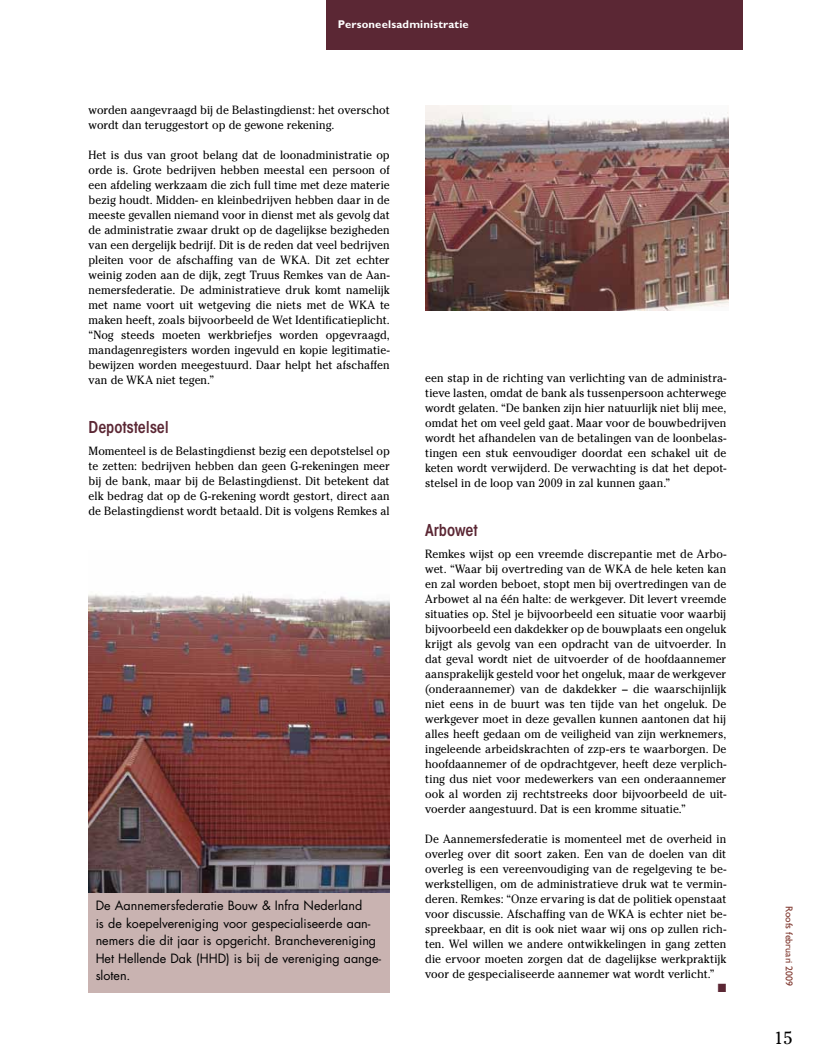
<style>
.page{position:relative;width:815px;height:1063px;background:#fff}
.page>*{position:absolute;margin:0;border:0;box-sizing:border-box;transform-origin:0 0}
.t1{font:17.5px "Cheltenham Std";color:#000}
.t2{font:600 condensed 16.25px "ITC Avant Garde Std";color:#5b2734}
.t3{font:12.5px/17.5px "Futura Std";color:#000}
.t4{font:11.88px/15px "Cheltenham Std";letter-spacing:.005em;color:#000;text-align:justify;scale:.95 1}
.t5{font:11.88px "Zapf Dingbats Std";color:#5b2734;scale:.95 1}
.t6{font:700 11.25px "Gill Sans Std";letter-spacing:.015em;color:#fff}
.t7{font:10px "Gill Sans Std";color:#803930}
</style>
<div class="page">
<div style="left:326px;top:0;width:416px;height:49px;background:#5b2734"></div>
<img style="left:425px;top:105px;width:303px;height:206px">
<img style="left:89px;top:593px;width:301px;height:300px">
<div style="left:89px;top:893px;width:301px;height:99px;background:#c9b3b1"></div>
<p class="t6" style="left:338px;top:18px;width:132px">Personeelsadministratie</p>
<p class="t4" style="left:89px;top:102px;width:319px">worden aangevraagd bij de Belastingdienst: het overschot wordt dan teruggestort op de gewone rekening.</p>
<p class="t4" style="left:89px;top:147px;width:319px">Het is dus van groot belang dat de loonadministratie op orde is. Grote bedrijven hebben meestal een persoon of een afdeling werkzaam die zich full time met deze materie bezig houdt. Midden- en kleinbedrijven hebben daar in de meeste gevallen niemand voor in dienst met als gevolg dat de administratie zwaar drukt op de dagelijkse bezigheden van een dergelijk bedrijf. Dit is de reden dat veel bedrijven pleiten voor de afschaffing van de WKA. Dit zet echter weinig zoden aan de dijk, zegt Truus Remkes van de Aan&shy;nemersfederatie. De administratieve druk komt namelijk met name voort uit wetgeving die niets met de WKA te maken heeft, zoals bijvoorbeeld de Wet Identificatieplicht. “Nog steeds moeten werkbriefjes worden opgevraagd, mandagenregisters worden ingevuld en kopie legitimatie&shy;bewijzen worden meegestuurd. Daar helpt het afschaffen van de WKA niet tegen.”</p>
<h2 class="t2" style="left:89px;top:417px;width:82px">Depotstelsel</h2>
<p class="t4" style="left:89px;top:443px;width:319px">Momenteel is de Belastingdienst bezig een depotstelsel op te zetten: bedrijven hebben dan geen G-rekeningen meer bij de bank, maar bij de Belastingdienst. Dit betekent dat elk bedrag dat op de G-rekening wordt gestort, direct aan de Belastingdienst wordt betaald. Dit is volgens Remkes al</p>
<p class="t3" style="left:96px;top:897px;width:287px">De Aannemersfederatie Bouw &amp; Infra Nederland<br>is de koepelvereniging voor gespecialiseerde aan&shy;nemers die dit jaar is opgericht. Branchevereniging Het Hellende Dak (HHD) is bij de vereniging aange&shy;sloten.</p>
<p class="t4" style="left:425px;top:370px;width:319px">een stap in de richting van verlichting van de administra&shy;tieve lasten, omdat de bank als tussenpersoon achterwege wordt gelaten. “De banken zijn hier natuurlijk niet blij mee, omdat het om veel geld gaat. Maar voor de bouwbedrijven wordt het afhandelen van de betalingen van de loonbelas&shy;tingen een stuk eenvoudiger doordat een schakel uit de keten wordt verwijderd. De verwachting is dat het depot&shy;stelsel in de loop van 2009 in zal kunnen gaan.”</p>
<h2 class="t2" style="left:425px;top:520px;width:54px">Arbowet</h2>
<p class="t4" style="left:425px;top:546px;width:319px">Remkes wijst op een vreemde discrepantie met de Arbo&shy;wet. “Waar bij overtreding van de WKA de hele keten kan en zal worden beboet, stopt men bij overtredingen van de Arbowet al na één halte: de werkgever. Dit levert vreemde situaties op. Stel je bijvoorbeeld een situatie voor waarbij bijvoorbeeld een dakdekker op de bouwplaats een ongeluk krijgt als gevolg van een opdracht van de uitvoerder. In dat geval wordt niet de uitvoerder of de hoofdaannemer aansprakelijk gesteld voor het ongeluk, maar de werkgever (onderaannemer) van de dakdekker – die waarschijnlijk niet eens in de buurt was ten tijde van het ongeluk. De werkgever moet in deze gevallen kunnen aantonen dat hij alles heeft gedaan om de veiligheid van zijn werknemers, ingeleende arbeidskrachten of zzp-ers te waarborgen. De hoofdaannemer of de opdrachtgever, heeft deze verplich&shy;ting dus niet voor medewerkers van een onderaannemer ook al worden zij rechtstreeks door bijvoorbeeld de uit&shy;voerder aangestuurd. Dat is een kromme situatie.”</p>
<p class="t4" style="left:425px;top:831px;width:319px">De Aannemersfederatie is momenteel met de overheid in overleg over dit soort zaken. Een van de doelen van dit overleg is een vereenvoudiging van de regelgeving te be&shy;werkstelligen, om de administratieve druk wat te vermin&shy;deren. Remkes: “Onze ervaring is dat de politiek openstaat voor discussie. Afschaffing van de WKA is echter niet be&shy;spreekbaar, en dit is ook niet waar wij ons op zullen rich&shy;ten. Wel willen we andere ontwikkelingen in gang zetten die ervoor moeten zorgen dat de dagelijkse werkpraktijk voor de gespecialiseerde aannemer wat wordt verlicht.”</p>
<p class="t5" style="left:718px;top:982px;width:11px">■</p>
<p class="t7" style="left:795px;top:906px;width:82px;rotate:90deg">Roofs februari 2009</p>
<h1 class="t1" style="left:774px;top:1028px;width:20px">15</h1>
</div>
